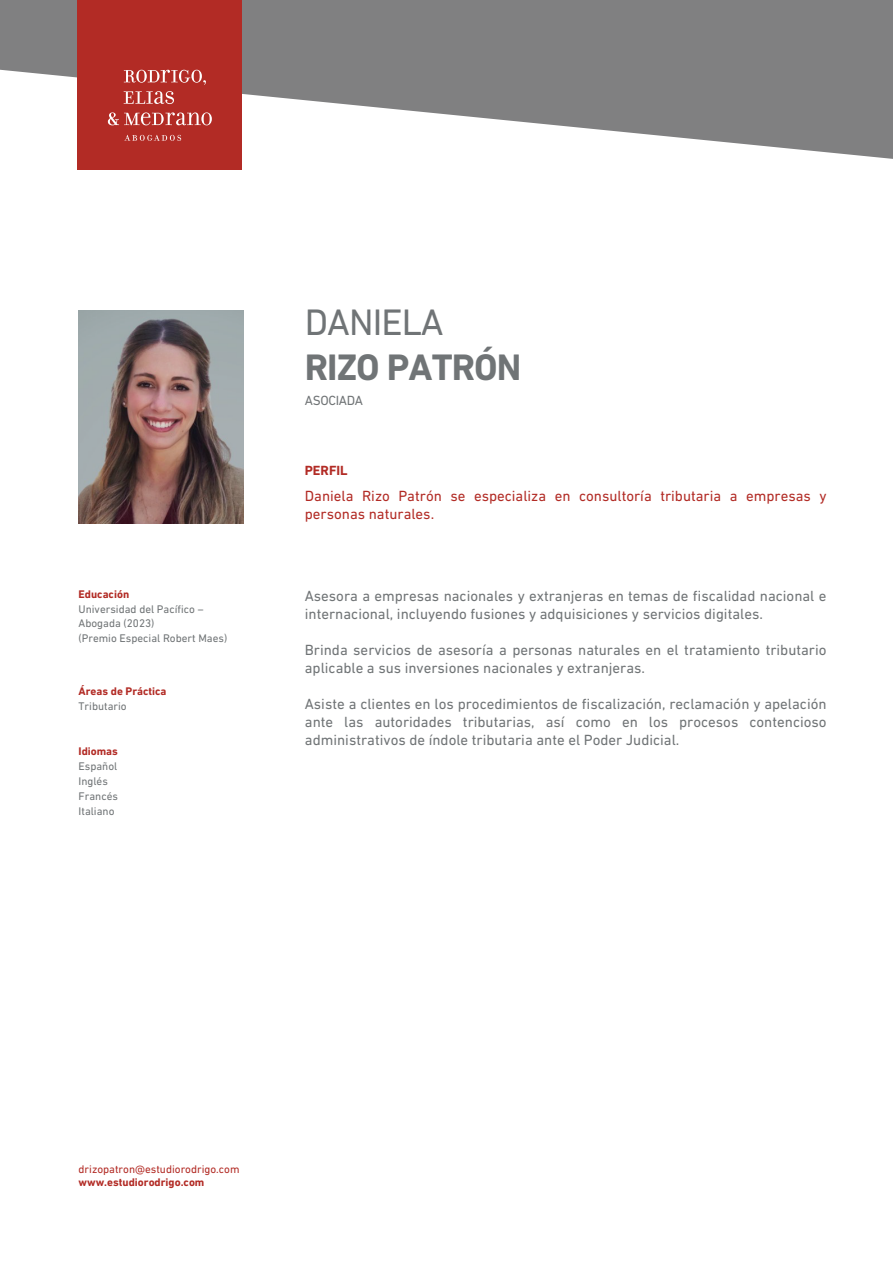
<style>
.page{position:relative;width:893px;height:1263px;background:#fff}
.page>*{position:absolute;margin:0;border:0;box-sizing:border-box;transform-origin:0 0}
.t1{font:700 37.5px "DIN Next LT Pro";letter-spacing:-.025em;color:#707476}
.t2{font:37.5px "DIN Next LT Pro";letter-spacing:-.025em;color:#707476}
.t3{font:15px/18px "DIN Next LT Pro";color:#707476}
.t4{font:15px/18px "DIN Next LT Pro";color:#b22b25}
.t5{font:13.5px "DIN Next LT Pro";letter-spacing:-.025em;color:#717577}
.t6{font:700 13.5px "DIN Next LT Pro";color:#b22b25}
.t7{font:11.25px/14.9px "DIN Next LT Pro";color:#707476}
.t8{font:700 11.25px "DIN Next LT Pro";color:#b22b25}
.t9{font:11.25px "DIN Next LT Pro";color:#b22b25}
</style>
<div class="page">
<svg style="left:0;top:0;width:893px;height:159px;fill:#808081"></svg>
<div style="left:77px;top:0;width:165px;height:169px;background:#b22b25"></div>
<svg style="left:124px;top:70px;width:82px;height:15px"></svg>
<svg style="left:124px;top:91px;width:50px;height:13px"></svg>
<svg style="left:108px;top:112px;width:104px;height:13px"></svg>
<svg style="left:124px;top:135px;width:57px;height:6px"></svg>
<img style="left:78px;top:310px;width:165px;height:213px">
<p class="t8" style="left:79px;top:588px;width:52px">Educación</p>
<p class="t7" style="left:79px;top:602px;width:150px;line-height:14.4px">Universidad del Pacífico –<br>Abogada (2023)<br>(Premio Especial Robert Maes)</p>
<p class="t8" style="left:79px;top:684px;width:90px">Áreas de Práctica</p>
<p class="t7" style="left:79px;top:698px;width:50px">Tributario</p>
<p class="t8" style="left:79px;top:744px;width:41px">Idiomas</p>
<p class="t7" style="left:79px;top:758px;width:41px">Español<br>Inglés<br>Francés<br>Italiano</p>
<h1 class="t2" style="left:305px;top:301px;width:140px">DANIELA</h1>
<h1 class="t1" style="left:305px;top:345px;width:218px">RIZO PATRÓN</h1>
<p class="t5" style="left:305px;top:392px;width:60px">ASOCIADA</p>
<p class="t6" style="left:305px;top:462px;width:44px">PERFIL</p>
<p class="t4" style="left:305px;top:487px;width:523px">Daniela Rizo Patrón se especializa en consultoría tributaria a empresas y personas naturales.</p>
<p class="t3" style="left:305px;top:587px;width:523px">Asesora a empresas nacionales y extranjeras en temas de fiscalidad nacional e internacional, incluyendo fusiones y adquisiciones y servicios digitales.</p>
<p class="t3" style="left:305px;top:641px;width:523px">Brinda servicios de asesoría a personas naturales en el tratamiento tributario aplicable a sus inversiones nacionales y extranjeras.</p>
<p class="t3" style="left:305px;top:695px;width:523px;text-align:justify">Asiste a clientes en los procedimientos de fiscalización, reclamación y apelación ante las autoridades tributarias, así como en los procesos contencioso administrativos de índole tributaria ante el Poder Judicial.</p>
<p class="t9" style="left:79px;top:1162px;width:163px">drizopatron@estudiorodrigo.com</p>
<p class="t8" style="left:79px;top:1176px;width:127px">www.estudiorodrigo.com</p>
</div>
